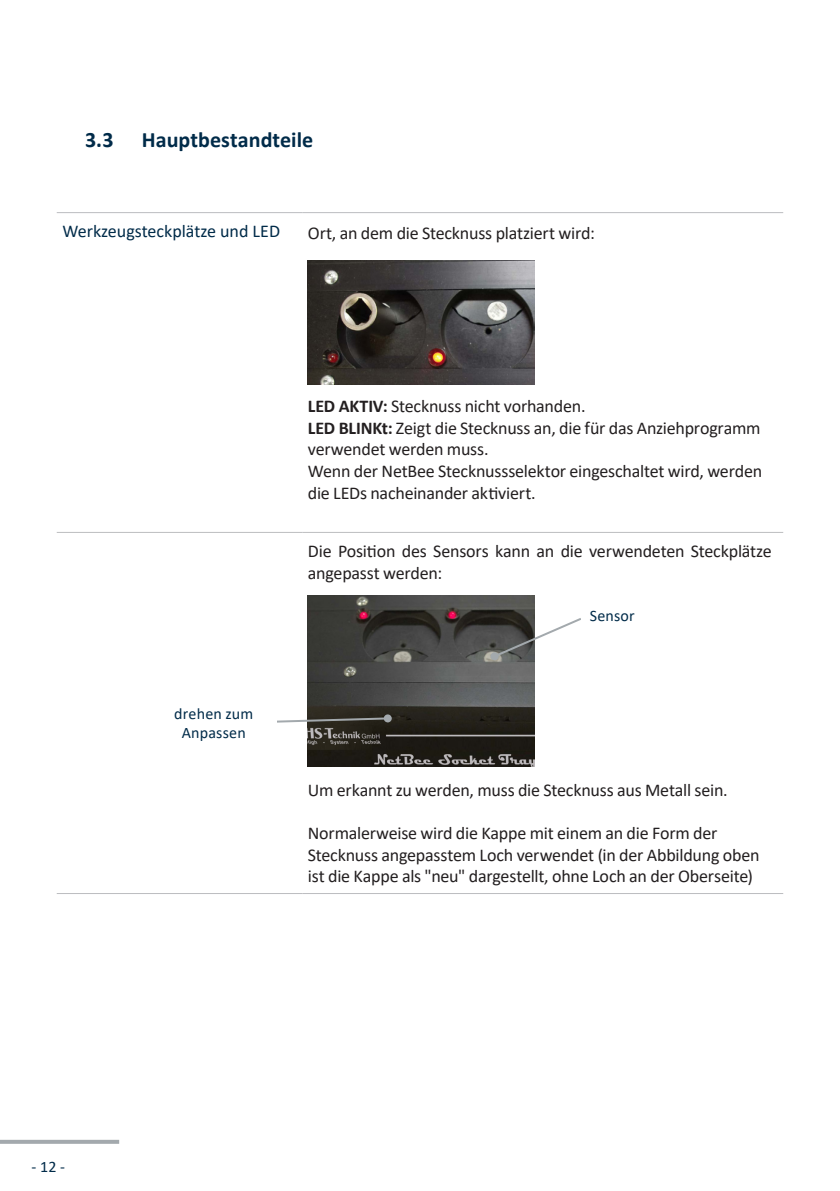
<style>
.page{position:relative;width:840px;height:1191px;background:#fff}
.page>*{position:absolute;margin:0;border:0;box-sizing:border-box;transform-origin:0 0}
.Überschrift_1{font:700 22px "Calibri";color:#002b49}
.Text_BA{font:18px/21.6px "Calibri";letter-spacing:-.015em;color:#231f20}
.t1{font:18px "Calibri";color:#002b49}
.Text_BA-2{font:16px/19.2px "Calibri";letter-spacing:.01em;color:#002b49;text-align:center}
.s1{font-weight:700}
</style>
<div class="page">
<svg style="left:0;top:1139px;width:119px;height:4px"></svg>
<hr style="left:57px;top:212px;width:245px;height:1px;background:#bcbdc0">
<hr style="left:302px;top:212px;width:480px;height:1px;background:#bcbdc0">
<hr style="left:57px;top:532px;width:245px;height:1px;background:#bcbdc0">
<hr style="left:302px;top:532px;width:480px;height:1px;background:#bcbdc0">
<hr style="left:57px;top:893px;width:245px;height:1px;background:#bcbdc0">
<hr style="left:302px;top:893px;width:480px;height:1px;background:#bcbdc0">
<img style="left:308px;top:261px;width:226px;height:124px">
<img style="left:308px;top:595px;width:226px;height:171px">
<svg style="left:489px;top:616px;width:92px;height:45px"></svg>
<svg style="left:277px;top:716px;width:112px;height:8px"></svg>
<div style="left:383px;top:714px;width:9px;height:8px;background:#a3a9ad;border-radius:50%"></div>
<p class="Überschrift_1" style="left:85px;top:124px;width:30px">3.3</p>
<p class="Überschrift_1" style="left:142px;top:124px;width:173px">Hauptbestandteile</p>
<p class="t1" style="left:62px;top:219px;width:219px">Werkzeugsteckplätze und LED</p>
<p class="Text_BA" style="left:308px;top:222px;width:288px">Ort, an dem die Stecknuss platziert wird:</p>
<p class="Text_BA" style="left:308px;top:395px;width:279px"><span class="s1">LED AKTIV:</span> Stecknuss nicht vorhanden.</p>
<p class="Text_BA" style="left:308px;top:416px;width:454px"><span class="s1">LED BLINKt:</span> Zeigt die Stecknuss an, die für das Anziehprogramm verwendet werden muss.</p>
<p class="Text_BA" style="left:308px;top:459px;width:455px">Wenn der NetBee Stecknussselektor eingeschaltet wird, werden die LEDs nacheinander aktiviert.</p>
<p class="Text_BA" style="left:308px;top:540px;width:465px">Die Position des Sensors kann an die verwendeten Steckplätze angepasst werden:</p>
<p class="Text_BA-2" style="left:174px;top:704px;width:80px">drehen zum<br>Anpassen</p>
<p class="Text_BA-2" style="left:589px;top:605px;width:47px">Sensor</p>
<p class="Text_BA" style="left:308px;top:778px;width:421px">Um erkannt zu werden, muss die Stecknuss aus Metall sein.</p>
<p class="Text_BA" style="left:308px;top:821px;width:453px">Normalerweise wird die Kappe mit einem an die Form der<br>Stecknuss angepasstem Loch verwendet (in der Abbildung oben ist die Kappe als "neu" dargestellt, ohne Loch an der Oberseite)</p>
<p class="Text_BA-2" style="left:31px;top:1156px;width:35px">- 12 -</p>
</div>
